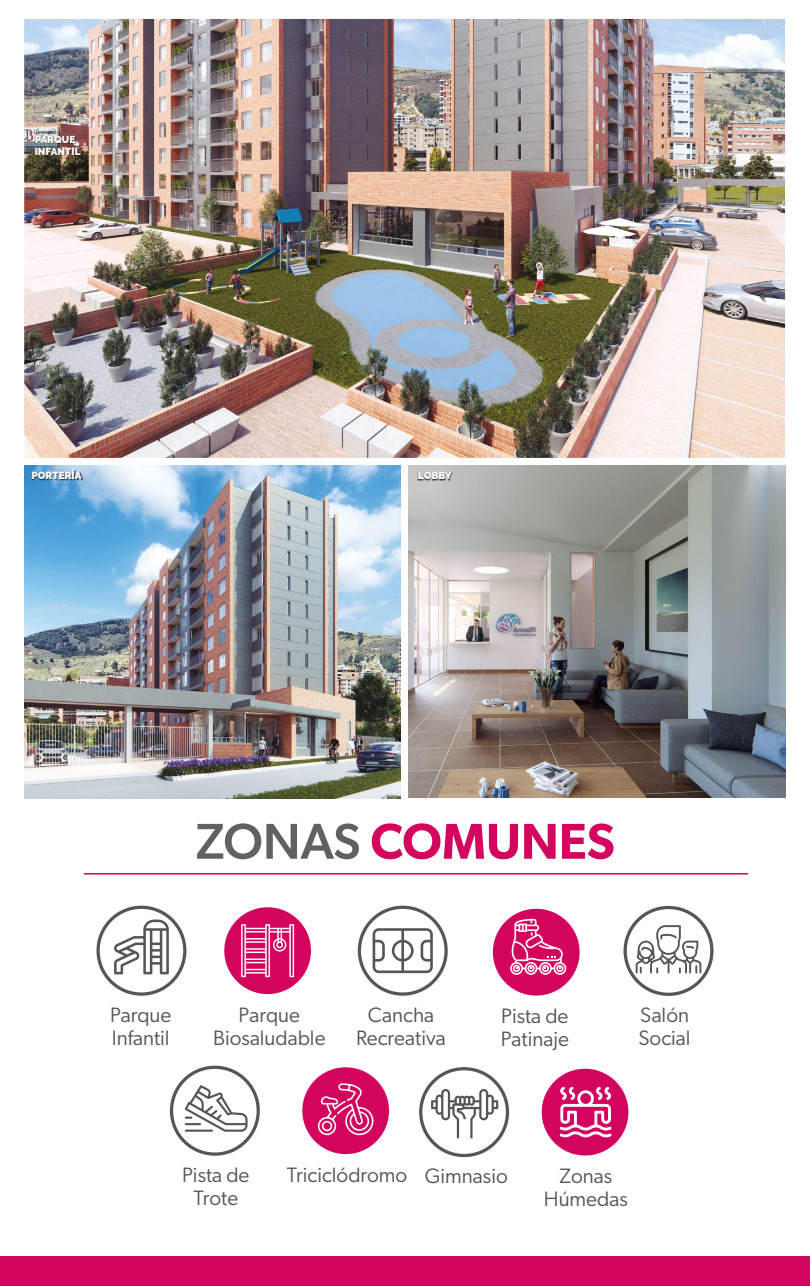
<style>
.page{position:relative;width:810px;height:1286px;background:#fff}
.page>*{position:absolute;margin:0;border:0;box-sizing:border-box;transform-origin:0 0}
.t1{font:600 50.4px "Gibson";color:#d3055e}
.t2{font:20.85px/23px "Gibson";color:#54575a;text-align:center}
.t3{font:900 10.12px/11.4px "Raleway";color:#fff}
.s1{font-weight:500;color:#616160}
</style>
<div class="page">
<div style="left:0;top:1256px;width:810px;height:29px;background:#d3045e"></div>
<img style="left:24px;top:465px;width:377px;height:333px">
<img style="left:24px;top:19px;width:761px;height:439px">
<img style="left:408px;top:465px;width:377px;height:332px">
<img style="left:34px;top:134px;width:48px;height:24px">
<img style="left:31px;top:469px;width:52px;height:14px">
<img style="left:417px;top:470px;width:37px;height:13px">
<div style="left:96px;top:905px;width:90px;height:90px;border:3px solid #54575a;border-radius:50%"></div>
<svg style="left:114px;top:919px;width:55px;height:55px"></svg>
<div style="left:224px;top:907px;width:87px;height:86px;background:#d3045e;border-radius:50%"></div>
<svg style="left:241px;top:924px;width:53px;height:52px"></svg>
<svg style="left:359px;top:907px;width:87px;height:86px"></svg>
<div style="left:358px;top:905px;width:90px;height:90px;border:3px solid #54575a;border-radius:50%"></div>
<svg style="left:373px;top:928px;width:60px;height:44px"></svg>
<div style="left:493px;top:908px;width:87px;height:87px;background:#d3045e;border-radius:50%"></div>
<svg style="left:510px;top:918px;width:56px;height:56px"></svg>
<svg style="left:172px;top:1066px;width:86px;height:87px"></svg>
<div style="left:170px;top:1065px;width:90px;height:90px;border:3px solid #54575a;border-radius:50%"></div>
<svg style="left:185px;top:1084px;width:63px;height:47px"></svg>
<hr style="left:185px;top:1129px;width:28px;height:2px;background:#54575a">
<div style="left:302px;top:1066px;width:87px;height:87px;background:#d3045e;border-radius:50%"></div>
<svg style="left:318px;top:1083px;width:55px;height:51px"></svg>
<svg style="left:625px;top:907px;width:87px;height:87px"></svg>
<div style="left:624px;top:905px;width:90px;height:90px;border:3px solid #54575a;border-radius:50%"></div>
<svg style="left:636px;top:924px;width:65px;height:49px"></svg>
<svg style="left:421px;top:1068px;width:86px;height:87px"></svg>
<div style="left:419px;top:1066px;width:90px;height:90px;border:3px solid #54575a;border-radius:50%"></div>
<svg style="left:431px;top:1088px;width:67px;height:49px"></svg>
<div style="left:542px;top:1068px;width:86px;height:87px;background:#d3045e;border-radius:50%"></div>
<svg style="left:560px;top:1086px;width:52px;height:51px"></svg>
<hr style="left:84px;top:872px;width:664px;height:2px;background:#d3045e">
<p class="t3" style="left:35px;top:134px;width:48px">PARQUE<br>INFANTIL</p>
<p class="t3" style="left:32px;top:470px;width:52px">PORTERÍA</p>
<p class="t3" style="left:418px;top:470px;width:36px">LOBBY</p>
<h1 class="t1" style="left:195px;top:811px;width:421px"><span class="s1">ZONAS</span> COMUNES</h1>
<p class="t2" style="left:110px;top:1002px;width:63px;text-align:left">Parque<br>Infantil</p>
<p class="t2" style="left:213px;top:1002px;width:114px">Parque<br>Biosaludable</p>
<p class="t2" style="left:356px;top:1002px;width:91px">Cancha<br>Recreativa</p>
<p class="t2" style="left:501px;top:1004px;width:70px;text-align:left">Pista de<br>Patinaje</p>
<p class="t2" style="left:639px;top:1002px;width:54px;text-align:left">Salón<br>Social</p>
<p class="t2" style="left:182px;top:1162px;width:69px">Pista de<br>Trote</p>
<p class="t2" style="left:287px;top:1162px;width:122px">Triciclódromo</p>
<p class="t2" style="left:425px;top:1163px;width:84px">Gimnasio</p>
<p class="t2" style="left:544px;top:1163px;width:85px">Zonas<br>Húmedas</p>
</div>
